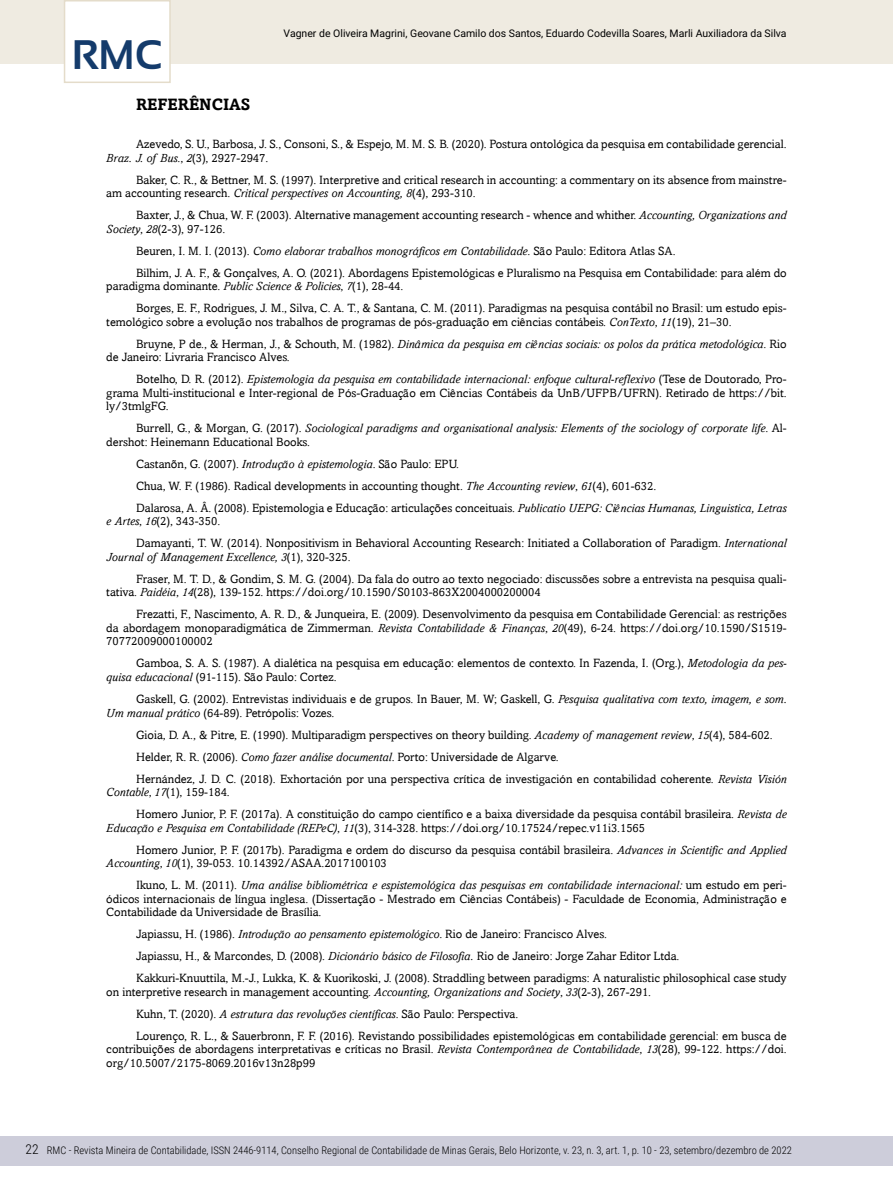
<style>
.page{position:relative;width:893px;height:1191px;background:#fff}
.page>*{position:absolute;margin:0;border:0;box-sizing:border-box;transform-origin:0 0}
.t1{font:700 41.25px "Sansation";color:#143b6b}
.t2{font:700 16.5px "Amasis";color:#000}
.t3{font:300 13.5px "Roboto Condensed";color:#000}
.t4{font:12px/22px "Amasis";color:#000}
.t5{font:italic 12px/22px "Amasis";color:#000}
.t6{font:300 10.5px "Roboto Condensed";color:#000}
.t7{font:10.5px "Roboto";color:#000}
.s1{font-style:italic}
.s2{font-style:normal}
</style>
<div class="page">
<div style="left:0;top:1135px;width:893px;height:30px;background:#cdcdda"></div>
<div style="left:0;top:0;width:893px;height:64px;background:#efebe1"></div>
<div style="left:64px;top:0;width:107px;height:83px;background:#fff;border:2px solid #e4dcca"></div>
<h1 class="t1" style="left:72px;top:32px;width:92px">RMC</h1>
<p class="t7" style="left:284px;top:26px;width:505px">Vagner de Oliveira Magrini, Geovane Camilo dos Santos, Eduardo Codevilla Soares, Marli Auxiliadora da Silva</p>
<h2 class="t2" style="left:136px;top:94px;width:116px">REFERÊNCIAS</h2>
<p class="t4" style="left:106px;top:137px;width:682px;line-height:13.5px;text-indent:30px">Azevedo, S. U., Barbosa, J. S., Consoni, S., &amp; Espejo, M. M. S. B. (2020). Postura ontológica da pesquisa em contabilidade gerencial.<br><span class="s1">Braz. J. of Bus</span>., <span class="s1">2</span>(3), 2927-2947.</p>
<p class="t4" style="left:106px;top:173px;width:682px;line-height:13.5px;text-indent:30px">Baker, C. R., &amp; Bettner, M. S. (1997). Interpretive and critical research in accounting: a commentary on its absence from mainstre&shy;am accounting research. <span class="s1">Critical perspectives on Accounting, 8</span>(4), 293-310.</p>
<p class="t4" style="left:106px;top:208px;width:682px;line-height:13.5px;text-indent:30px">Baxter, J., &amp; Chua, W. F. (2003). Alternative management accounting research - whence and whither. <span class="s1">Accounting, Organizations and<br>Society</span>, <span class="s1">28</span>(2-3), 97-126.</p>
<p class="t4" style="left:136px;top:239px;width:652px">Beuren, I. M. I. (2013). <span class="s1">Como elaborar trabalhos monográficos em Contabilidade</span>. São Paulo: Editora Atlas SA.<br>Bilhim, J. A. F., &amp; Gonçalves, A. O. (2021). Abordagens Epistemológicas e Pluralismo na Pesquisa em Contabilidade: para além do</p>
<p class="t4" style="left:136px;top:275px;width:652px;text-indent:-30px">paradigma dominante. <span class="s1">Public Science &amp; Policies</span>, <span class="s1">7</span>(1), 28-44.<br>Borges, E. F., Rodrigues, J. M., Silva, C. A. T., &amp; Santana, C. M. (2011). Paradigmas na pesquisa contábil no Brasil: um estudo epis-</p>
<p class="t4" style="left:136px;top:310px;width:652px;text-indent:-30px">temológico sobre a evolução nos trabalhos de programas de pós-graduação em ciências contábeis. <span class="s1">ConTexto</span>, <span class="s1">11</span>(19), 21–30.<br>Bruyne, P de., &amp; Herman, J., &amp; Schouth, M. (1982). <span class="s1">Dinâmica da pesquisa em ciências sociais: os polos da prática metodológica</span>. Rio</p>
<p class="t5" style="left:136px;top:346px;width:652px;text-indent:-30px"><span class="s2">de Janeiro: Livraria Francisco Alves.<br>Botelho, D. R. (2012).</span> Epistemologia da pesquisa em contabilidade internacional: enfoque cultural-reflexivo <span class="s2">(Tese de Doutorado, Pro-</span></p>
<p class="t4" style="left:106px;top:386px;width:682px;line-height:13.5px">grama Multi-institucional e Inter-regional de Pós-Graduação em Ciências Contábeis da UnB/UFPB/UFRN). Retirado de https://bit. ly/3tmlgFG.</p>
<p class="t5" style="left:106px;top:421px;width:682px;line-height:13.5px;text-indent:30px"><span class="s2">Burrell, G., &amp; Morgan, G. (2017).</span> Sociological paradigms and organisational analysis: Elements of the sociology of corporate life<span class="s2">. Al&shy;dershot: Heinemann Educational Books.</span></p>
<p class="t4" style="left:136px;top:452px;width:652px">Castanõn, G. (2007). <span class="s1">Introdução à epistemologia</span>. São Paulo: EPU.<br>Chua, W. F. (1986). Radical developments in accounting thought. <span class="s1">The Accounting review</span>, <span class="s1">61</span>(4), 601-632.<br>Dalarosa, A. Â. (2008). Epistemologia e Educação: articulações conceituais. <span class="s1">Publicatio UEPG: Ciências Humanas, Linguistica, Letras</span></p>
<p class="t4" style="left:136px;top:510px;width:652px;text-indent:-30px"><span class="s1">e Artes</span>, <span class="s1">16</span>(2), 343-350.<br>Damayanti, T. W. (2014). Nonpositivism in Behavioral Accounting Research: Initiated a Collaboration of Paradigm. <span class="s1">International</span></p>
<p class="t4" style="left:136px;top:545px;width:652px;text-indent:-30px"><span class="s1">Journal of Management Excellence, 3</span>(1), 320-325.<br>Fraser, M. T. D., &amp; Gondim, S. M. G. (2004). Da fala do outro ao texto negociado: discussões sobre a entrevista na pesquisa quali-</p>
<p class="t4" style="left:136px;top:581px;width:652px;text-indent:-30px">tativa. <span class="s1">Paidéia</span>, <span class="s1">14</span>(28), 139-152. https://doi.org/10.1590/S0103-863X2004000200004<br>Frezatti, F., Nascimento, A. R. D., &amp; Junqueira, E. (2009). Desenvolvimento da pesquisa em Contabilidade Gerencial: as restrições</p>
<p class="t4" style="left:106px;top:621px;width:682px;line-height:13.5px">da abordagem monoparadigmática de Zimmerman. <span class="s1">Revista Contabilidade &amp; Finanças</span>, <span class="s1">20</span>(49), 6-24. https://doi.org/10.1590/S1519-<br>70772009000100002</p>
<p class="t4" style="left:106px;top:656px;width:682px;line-height:13.5px;text-indent:30px">Gamboa, S. A. S. (1987). A dialética na pesquisa em educação: elementos de contexto. In Fazenda, I. (Org.), <span class="s1">Metodologia da pes&shy;quisa educacional</span> (91-115). São Paulo: Cortez.</p>
<p class="t4" style="left:106px;top:692px;width:682px;line-height:13.5px;text-indent:30px">Gaskell, G. (2002). Entrevistas individuais e de grupos. In Bauer, M. W; Gaskell, G. <span class="s1">Pesquisa qualitativa com texto, imagem, e som.<br>Um manual prático</span> (64-89). Petrópolis: Vozes.</p>
<p class="t4" style="left:136px;top:723px;width:652px">Gioia, D. A., &amp; Pitre, E. (1990). Multiparadigm perspectives on theory building. <span class="s1">Academy of management review</span>, <span class="s1">15</span>(4), 584-602.<br>Helder, R. R. (2006). <span class="s1">Como fazer análise documental</span>. Porto: Universidade de Algarve.<br>Hernández, J. D. C. (2018). Exhortación por una perspectiva crítica de investigación en contabilidad coherente. <span class="s1">Revista Visión</span></p>
<p class="t4" style="left:136px;top:781px;width:652px;text-indent:-30px"><span class="s1">Contable</span>, <span class="s1">17</span>(1), 159-184.<br>Homero Junior, P. F. (2017a). A constituição do campo científico e a baixa diversidade da pesquisa contábil brasileira. <span class="s1">Revista de</span></p>
<p class="t4" style="left:136px;top:816px;width:652px;text-indent:-30px"><span class="s1">Educação e Pesquisa em Contabilidade (REPeC)</span>, <span class="s1">11</span>(3), 314-328. https://doi.org/10.17524/repec.v11i3.1565<br>Homero Junior, P. F. (2017b). Paradigma e ordem do discurso da pesquisa contábil brasileira. <span class="s1">Advances in Scientific and Applied</span></p>
<p class="t5" style="left:136px;top:852px;width:652px;text-indent:-30px">Accounting<span class="s2">,</span> 10<span class="s2">(1), 39-053. 10.14392/ASAA.2017100103<br>Ikuno, L. M. (2011).</span> Uma análise bibliométrica e espistemológica das pesquisas em contabilidade internacional: <span class="s2">um estudo em peri-</span></p>
<p class="t4" style="left:106px;top:891px;width:682px;line-height:13.5px">ódicos internacionais de língua inglesa. (Dissertação - Mestrado em Ciências Contábeis) - Faculdade de Economia, Administração e<br>Contabilidade da Universidade de Brasília.</p>
<p class="t4" style="left:136px;top:923px;width:652px">Japiassu, H. (1986). <span class="s1">Introdução ao pensamento epistemológico</span>. Rio de Janeiro: Francisco Alves.<br>Japiassu, H., &amp; Marcondes, D. (2008). <span class="s1">Dicionário básico de Filosofia.</span> Rio de Janeiro: Jorge Zahar Editor Ltda.<br>Kakkuri-Knuuttila, M.-J., Lukka, K. &amp; Kuorikoski, J. (2008). Straddling between paradigms: A naturalistic philosophical case study</p>
<p class="t4" style="left:136px;top:980px;width:652px;text-indent:-30px">on interpretive research in management accounting. <span class="s1">Accounting, Organizations and Society</span>, <span class="s1">33</span>(2-3), 267-291.<br>Kuhn, T. (2020). <span class="s1">A estrutura das revoluções científicas</span>. São Paulo: Perspectiva.<br>Lourenço, R. L., &amp; Sauerbronn, F. F. (2016). Revistando possibilidades epistemológicas em contabilidade gerencial: em busca de</p>
<p class="t4" style="left:106px;top:1042px;width:682px;line-height:13.5px">contribuições de abordagens interpretativas e críticas no Brasil. <span class="s1">Revista Contemporânea de Contabilidade</span>, <span class="s1">13</span>(28), 99-122. https://doi. org/10.5007/2175-8069.2016v13n28p99</p>
<p class="t3" style="left:26px;top:1140px;width:15px">22</p>
<p class="t6" style="left:47px;top:1143px;width:747px">RMC - Revista Mineira de Contabilidade, ISSN 2446-9114, Conselho Regional de Contabilidade de Minas Gerais, Belo Horizonte, v. 23, n. 3, art. 1, p. 10 - 23, setembro/dezembro de 2022</p>
</div>
